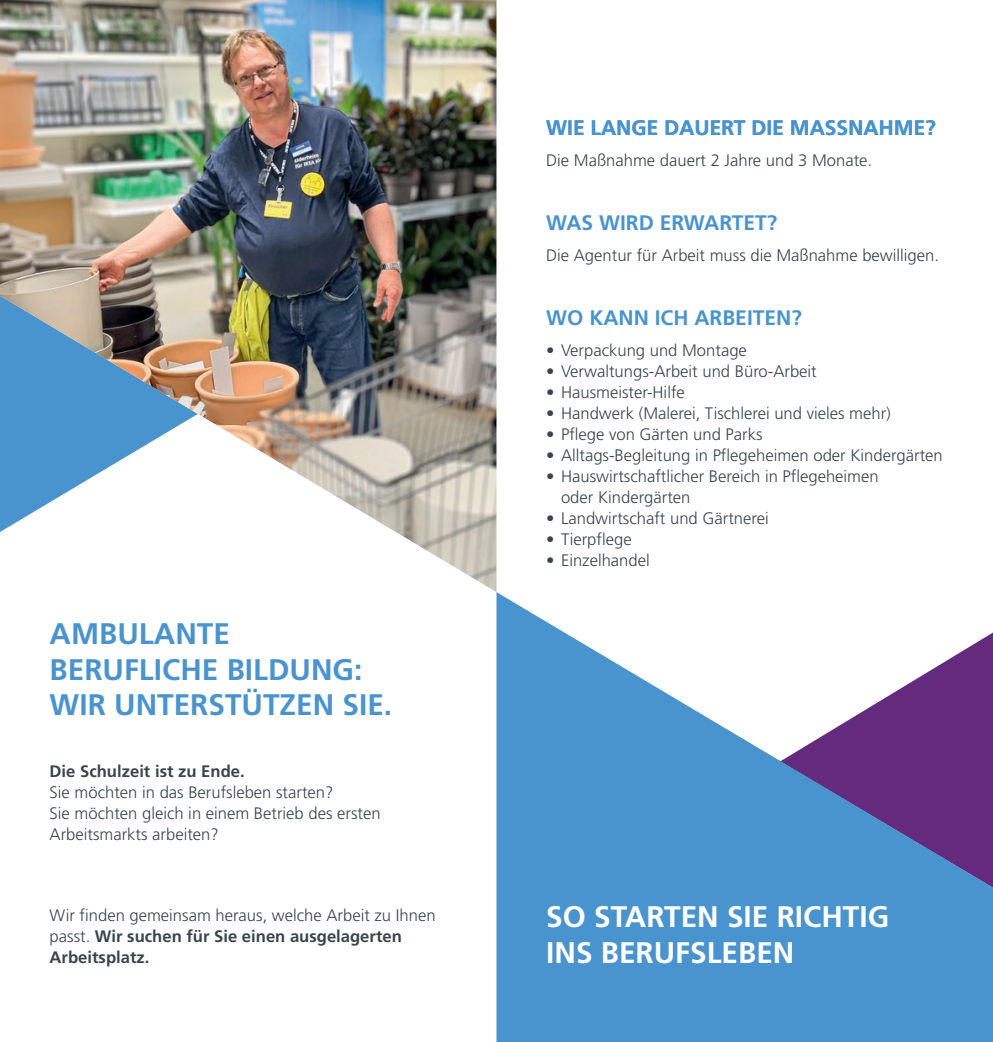
<style>
.page{position:relative;width:993px;height:1042px;background:#fff}
.page>*{position:absolute;margin:0;border:0;box-sizing:border-box;transform-origin:0 0}
.t1{font:700 29.75px/35.7px "Frutiger LT Std";color:#4994cf}
.t2{font:700 29.75px/35.7px "Frutiger LT Std";color:#fff}
.t3{font:700 21px "Frutiger LT Std";color:#4994cf}
.t4{font:300 16.62px/21px "Frutiger LT Std";color:#38454d}
.t5{font:700 16.62px "Frutiger LT Std";color:#38454d}
.s1{font-weight:700}
</style>
<div class="page">
<img style="left:0;top:0;width:496px;height:592px">
<svg style="left:496px;top:592px;width:496px;height:450px;fill:#4994cf"></svg>
<h1 class="t1" style="left:50px;top:616px;width:344px">AMBULANTE<br>BERUFLICHE BILDUNG:<br>WIR UNTERSTÜTZEN SIE.</h1>
<p class="t5" style="left:50px;top:761px;width:196px">Die Schulzeit ist zu Ende.</p>
<p class="t4" style="left:50px;top:782px;width:332px">Sie möchten in das Berufsleben starten?<br>Sie möchten gleich in einem Betrieb des ersten<br>Arbeitsmarkts arbeiten?</p>
<p class="t4" style="left:50px;top:904px;width:387px">Wir finden gemeinsam heraus, welche Arbeit zu Ihnen passt. <span class="s1">Wir suchen für Sie einen ausgelagerten<br>Arbeitsplatz.</span></p>
<p class="t3" style="left:546px;top:115px;width:391px">WIE LANGE DAUERT DIE MASSNAHME?</p>
<p class="t4" style="left:546px;top:150px;width:327px">Die Maßnahme dauert 2 Jahre und 3 Monate.</p>
<p class="t3" style="left:546px;top:210px;width:233px">WAS WIRD ERWARTET?</p>
<p class="t4" style="left:546px;top:245px;width:394px">Die Agentur für Arbeit muss die Maßnahme bewilligen.</p>
<p class="t3" style="left:546px;top:305px;width:257px">WO KANN ICH ARBEITEN?</p>
<p class="t4" style="left:546px;top:340px;width:202px">• Verpackung und Montage</p>
<p class="t4" style="left:546px;top:361px;width:272px">• Verwaltungs-Arbeit und Büro-Arbeit</p>
<p class="t4" style="left:546px;top:382px;width:140px">• Hausmeister-Hilfe</p>
<p class="t4" style="left:546px;top:403px;width:346px">• Handwerk (Malerei, Tischlerei und vieles mehr)</p>
<p class="t4" style="left:546px;top:424px;width:218px">• Pflege von Gärten und Parks</p>
<p class="t4" style="left:546px;top:445px;width:398px">• Alltags-Begleitung in Pflegeheimen oder Kindergärten</p>
<p class="t4" style="left:561px;top:466px;width:319px;text-indent:-15px">• Hauswirtschaftlicher Bereich in Pflegeheimen oder Kindergärten</p>
<p class="t4" style="left:546px;top:508px;width:224px">• Landwirtschaft und Gärtnerei</p>
<p class="t4" style="left:546px;top:529px;width:87px">• Tierpflege</p>
<p class="t4" style="left:546px;top:550px;width:105px">• Einzelhandel</p>
<h1 class="t2" style="left:546px;top:899px;width:344px">SO STARTEN SIE RICHTIG<br>INS BERUFSLEBEN</h1>
</div>
